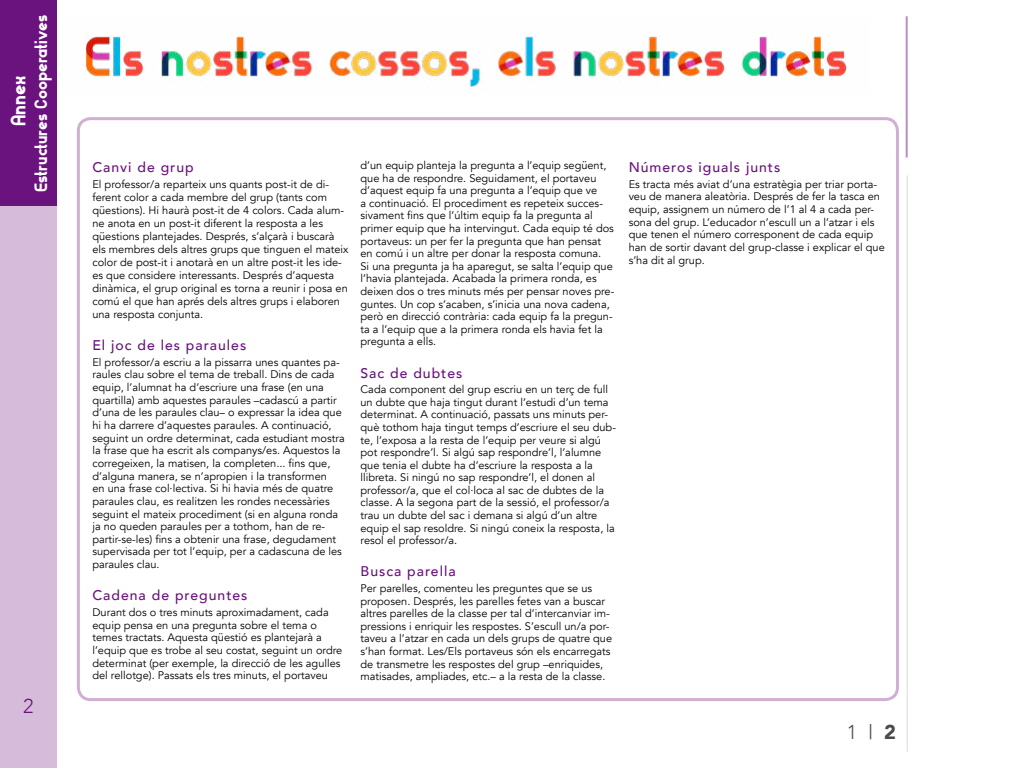
<style>
.page{position:relative;width:1024px;height:768px;background:#fff}
.page>*{position:absolute;margin:0;border:0;box-sizing:border-box;transform-origin:0 0}
.t1{font:21px "Gilbert Bold Preview 4";color:#fff}
.t2{font:300 20px "Avenir";color:#4a4a49}
.t3{font:300 20px "Avenir";color:#6a127e}
.t4{font:18px "Gilbert Bold Preview 4";color:#fff}
.t5{font:500 14px "Avenir";letter-spacing:.07em;color:#6a127e}
.t6{font:11px/12.6px "Avenir";color:#000}
.s1{font-weight:400}
.s2{font-weight:900}
</style>
<div class="page">
<hr style="left:907px;top:175px;width:1px;height:577px;background:#dadada">
<div style="left:0;top:1px;width:57px;height:205px;background:#6a127e"></div>
<div style="left:0;top:206px;width:57px;height:562px;background:#d6bbda"></div>
<img style="left:85px;top:34px;width:762px;height:53px">
<hr style="left:906px;top:16px;width:2px;height:142px;background:#ba8dc0">
<div style="left:77px;top:117px;width:822px;height:584px;border:3px solid #cfb0d3;border-radius:12px"></div>
<h1 class="t1" style="left:0;top:126px;width:52px;rotate:-90deg">Annex</h1>
<h3 class="t4" style="left:25px;top:192px;width:178px;rotate:-90deg">Estructures Cooperatives</h3>
<h2 class="t3" style="left:23px;top:694px;width:12px">2</h2>
<p class="t5" style="left:92px;top:155px;width:103px">Canvi de grup</p>
<p class="t6" style="left:92px;top:178px;width:258px;line-height:13px">El professor/a reparteix uns quants post-it de di&shy;ferent color a cada membre del grup (tants com qüestions). Hi haurà post-it de 4 colors. Cada alum&shy;ne anota en un post-it diferent la resposta a les qüestions plantejades. Després, s’alçarà i buscarà els membres dels altres grups que tinguen el mateix color de post-it i anotarà en un altre post-it les ide&shy;es que considere interessants. Després d’aquesta dinàmica, el grup original es torna a reunir i posa en comú el que han aprés dels altres grups i elaboren una resposta conjunta.</p>
<p class="t5" style="left:92px;top:333px;width:155px">El joc de les paraules</p>
<p class="t6" style="left:92px;top:356px;width:254px">El professor/a escriu a la pissarra unes quantes pa&shy;raules clau sobre el tema de treball. Dins de cada equip, l’alumnat ha d’escriure una frase (en una quartilla) amb aquestes paraules –cadascú a partir d’una de les paraules clau– o expressar la idea que hi ha darrere d’aquestes paraules. A continuació, seguint un ordre determinat, cada estudiant mostra la frase que ha escrit als companys/es. Aquestos la corregeixen, la matisen, la completen... fins que, d’alguna manera, se n’apropien i la transformen<br>en una frase col·lectiva. Si hi havia més de quatre paraules clau, es realitzen les rondes necessàries seguint el mateix procediment (si en alguna ronda ja no queden paraules per a tothom, han de re&shy;partir-se-les) fins a obtenir una frase, degudament supervisada per tot l’equip, per a cadascuna de les paraules clau.</p>
<p class="t5" style="left:92px;top:583px;width:157px">Cadena de preguntes</p>
<p class="t6" style="left:92px;top:606px;width:251px">Durant dos o tres minuts aproximadament, cada equip pensa en una pregunta sobre el tema o temes tractats. Aquesta qüestió es plantejarà a l’equip que es trobe al seu costat, seguint un ordre determinat (per exemple, la direcció de les agulles del rellotge). Passats els tres minuts, el portaveu</p>
<p class="t6" style="left:361px;top:159px;width:255px">d’un equip planteja la pregunta a l’equip següent, que ha de respondre. Seguidament, el portaveu d’aquest equip fa una pregunta a l’equip que ve<br>a continuació. El procediment es repeteix succes&shy;sivament fins que l’últim equip fa la pregunta al primer equip que ha intervingut. Cada equip té dos portaveus: un per fer la pregunta que han pensat en comú i un altre per donar la resposta comuna.<br>Si una pregunta ja ha aparegut, se salta l’equip que l’havia plantejada. Acabada la primera ronda, es deixen dos o tres minuts més per pensar noves pre&shy;guntes. Un cop s’acaben, s’inicia una nova cadena, però en direcció contrària: cada equip fa la pregun&shy;ta a l’equip que a la primera ronda els havia fet la pregunta a ells.</p>
<p class="t5" style="left:361px;top:360px;width:103px">Sac de dubtes</p>
<p class="t6" style="left:361px;top:383px;width:257px">Cada component del grup escriu en un terç de full un dubte que haja tingut durant l’estudi d’un tema determinat. A continuació, passats uns minuts per&shy;què tothom haja tingut temps d’escriure el seu dub&shy;te, l’exposa a la resta de l’equip per veure si algú pot respondre’l. Si algú sap respondre’l, l’alumne que tenia el dubte ha d’escriure la resposta a la llibreta. Si ningú no sap respondre’l, el donen al professor/a, que el col·loca al sac de dubtes de la classe. A la segona part de la sessió, el professor/a trau un dubte del sac i demana si algú d’un altre equip el sap resoldre. Si ningú coneix la resposta, la resol el professor/a.</p>
<p class="t5" style="left:361px;top:559px;width:97px">Busca parella</p>
<p class="t6" style="left:361px;top:582px;width:253px">Per parelles, comenteu les preguntes que se us proposen. Després, les parelles fetes van a buscar altres parelles de la classe per tal d’intercanviar im&shy;pressions i enriquir les respostes. S’escull un/a por&shy;taveu a l’atzar en cada un dels grups de quatre que s’han format. Les/Els portaveus són els encarregats de transmetre les respostes del grup –enriquides, matisades, ampliades, etc.– a la resta de la classe.</p>
<p class="t5" style="left:629px;top:155px;width:153px">Números iguals junts</p>
<p class="t6" style="left:629px;top:178px;width:258px">Es tracta més aviat d’una estratègia per triar porta&shy;veu de manera aleatòria. Després de fer la tasca en equip, assignem un número de l’1 al 4 a cada per&shy;sona del grup. L’educador n’escull un a l’atzar i els que tenen el número corresponent de cada equip han de sortir davant del grup-classe i explicar el que s’ha dit al grup.</p>
<h2 class="t2" style="left:847px;top:721px;width:50px">1 <span class="s1">|</span> <span class="s2">2</span></h2>
</div>
